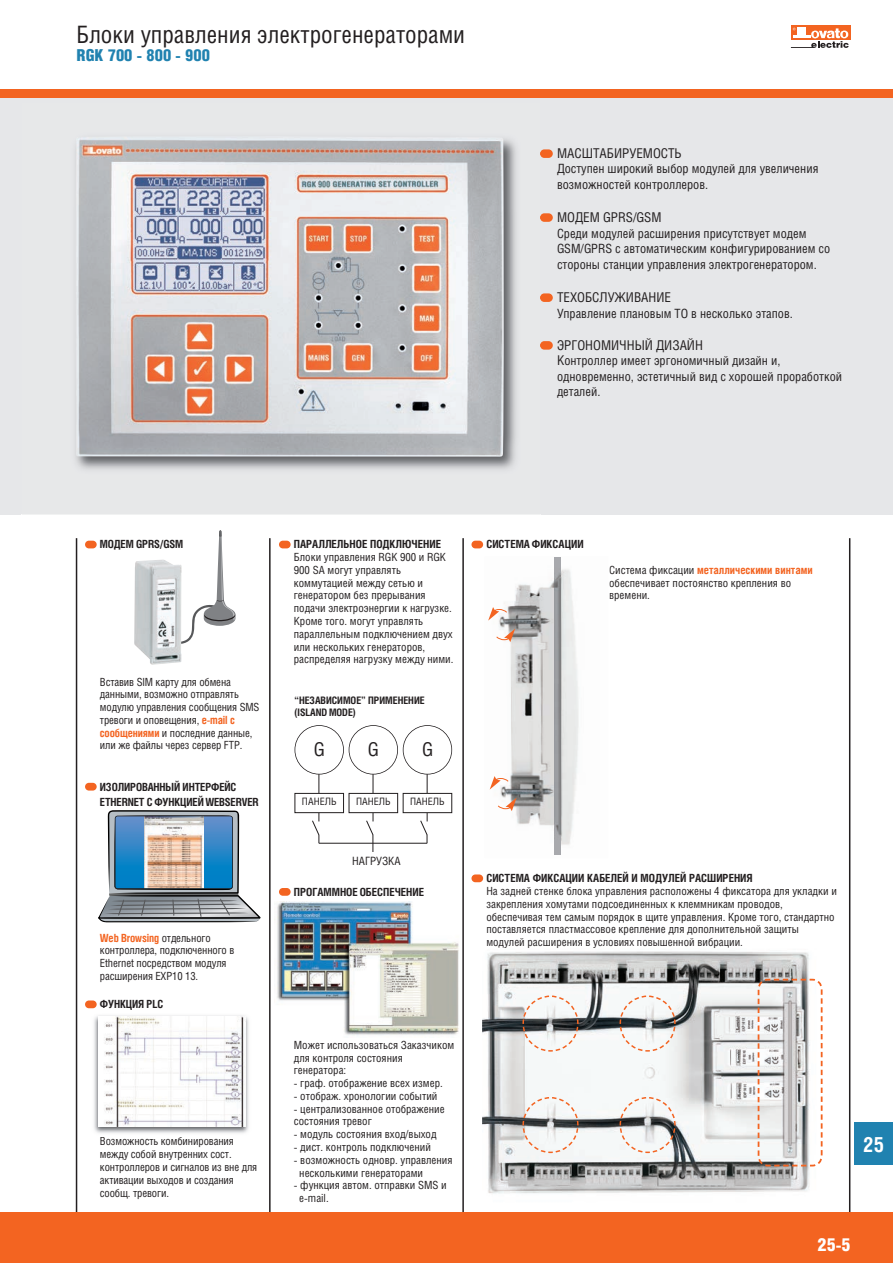
<style>
.page{position:relative;width:893px;height:1263px;background:#fff}
.page>*{position:absolute;margin:0;border:0;box-sizing:border-box;transform-origin:0 0}
.t1{font:24px "Helios Cond";color:#231f20}
.t2{font:700 21px "Helios Cond";color:#fff}
.t3{font:19.05px "Helios Cond";color:#231f20}
.t4{font:900 18px "Helios Cond";color:#fff}
.t5{font:900 16.5px "Helios Cond";color:#2082b0}
.t6{font:13.5px "Helios Cond";color:#231f20}
.t7{font:12.75px/15.8px "Helios Cond";color:#231f20}
.t8{font:11.4px "Helios Cond";color:#231f20}
.t9{font:11.25px/12.8px "Helios Cond";color:#231f20}
.t10{font:700 11.25px/15.1px "Helios Cond";color:#231f20}
.t11{font:700 10.35px/11.7px "Helios Cond";color:#231f20}
.t12{font:10.2px "Helios Cond";color:#231f20}
.s1{font-size:13.5px}
.s2{font-weight:700;color:#f36421}
</style>
<div class="page">
<div style="left:0;top:89px;width:893px;height:425px;background:#e6e7e9"></div>
<hr style="left:76px;top:538px;width:1px;height:676px;background:#231f20">
<hr style="left:269px;top:538px;width:2px;height:676px;background:#231f20">
<hr style="left:462px;top:538px;width:2px;height:676px;background:#231f20">
<hr style="left:849px;top:538px;width:1px;height:676px;background:#231f20">
<div style="left:471px;top:541px;width:12px;height:7px;background:#f36421;border-radius:4px"></div>
<div style="left:85px;top:541px;width:12px;height:7px;background:#f36421;border-radius:4px"></div>
<div style="left:85px;top:1000px;width:12px;height:8px;background:#f36421;border-radius:4px"></div>
<div style="left:85px;top:783px;width:12px;height:7px;background:#f36421;border-radius:4px"></div>
<div style="left:855px;top:1123px;width:38px;height:42px;background:#2082b0"></div>
<div style="left:0;top:1212px;width:893px;height:51px;background:#f36421"></div>
<div style="left:0;top:89px;width:893px;height:9px;background:#f36421"></div>
<svg style="left:791px;top:26px;width:59px;height:14px"></svg>
<svg style="left:791px;top:28px;width:58px;height:20px"></svg>
<div style="left:471px;top:874px;width:12px;height:8px;background:#f36421;border-radius:4px"></div>
<div style="left:279px;top:541px;width:12px;height:7px;background:#f36421;border-radius:4px"></div>
<div style="left:279px;top:888px;width:12px;height:8px;background:#f36421;border-radius:4px"></div>
<hr style="left:319px;top:769px;width:1px;height:52px;background:#231f20">
<div style="left:295px;top:725px;width:49px;height:49px;background:#fff;border-radius:50%"></div>
<div style="left:295px;top:725px;width:49px;height:49px;border:2px solid #231f20;border-radius:50%"></div>
<div style="left:295px;top:793px;width:49px;height:20px;background:#fff"></div>
<div style="left:295px;top:793px;width:49px;height:20px;border:1px solid #231f20"></div>
<hr style="left:373px;top:769px;width:1px;height:52px;background:#231f20">
<div style="left:349px;top:725px;width:49px;height:49px;background:#fff;border-radius:50%"></div>
<div style="left:349px;top:725px;width:49px;height:49px;border:2px solid #231f20;border-radius:50%"></div>
<div style="left:349px;top:793px;width:49px;height:20px;background:#fff"></div>
<div style="left:349px;top:793px;width:49px;height:20px;border:1px solid #231f20"></div>
<hr style="left:427px;top:769px;width:1px;height:52px;background:#231f20">
<div style="left:403px;top:725px;width:49px;height:49px;background:#fff;border-radius:50%"></div>
<div style="left:403px;top:725px;width:49px;height:49px;border:2px solid #231f20;border-radius:50%"></div>
<div style="left:403px;top:793px;width:49px;height:20px;background:#fff"></div>
<div style="left:403px;top:793px;width:49px;height:20px;border:1px solid #231f20"></div>
<hr style="left:319px;top:843px;width:108px;height:1px;background:#231f20">
<svg style="left:312px;top:820px;width:8px;height:23px"></svg>
<svg style="left:420px;top:820px;width:8px;height:23px"></svg>
<svg style="left:366px;top:820px;width:8px;height:32px"></svg>
<div style="left:540px;top:149px;width:13px;height:9px;background:#f36421;border-radius:4px"></div>
<div style="left:540px;top:213px;width:13px;height:9px;background:#f36421;border-radius:4px"></div>
<div style="left:540px;top:293px;width:13px;height:9px;background:#f36421;border-radius:4px"></div>
<div style="left:540px;top:341px;width:13px;height:9px;background:#f36421;border-radius:4px"></div>
<img style="left:22px;top:139px;width:518px;height:376px">
<img style="left:76px;top:138px;width:428px;height:319px">
<img style="left:489px;top:557px;width:90px;height:298px">
<img style="left:555px;top:557px;width:6px;height:297px">
<svg style="left:488px;top:607px;width:20px;height:14px"></svg>
<svg style="left:496px;top:629px;width:19px;height:13px"></svg>
<svg style="left:490px;top:776px;width:19px;height:14px"></svg>
<svg style="left:497px;top:798px;width:20px;height:13px"></svg>
<img style="left:482px;top:948px;width:359px;height:256px;border-radius:9px">
<svg style="left:522px;top:995px;width:57px;height:57px"></svg>
<svg style="left:619px;top:995px;width:57px;height:57px"></svg>
<svg style="left:522px;top:1096px;width:57px;height:58px"></svg>
<svg style="left:619px;top:1096px;width:57px;height:58px"></svg>
<svg style="left:182px;top:530px;width:53px;height:114px"></svg>
<img style="left:134px;top:559px;width:48px;height:106px">
<svg style="left:98px;top:810px;width:163px;height:112px"></svg>
<svg style="left:115px;top:816px;width:118px;height:72px;background:#2d89c8"></svg>
<img style="left:145px;top:819px;width:58px;height:67px">
<div style="left:115px;top:816px;width:118px;height:73px;border:2px solid #231f20;border-radius:3px"></div>
<img style="left:274px;top:901px;width:185px;height:135px">
<svg style="left:757px;top:978px;width:66px;height:189px"></svg>
<img style="left:94px;top:1015px;width:155px;height:118px">
<img style="left:99px;top:1016px;width:147px;height:111px">
<h1 class="t1" style="left:77px;top:26px;width:390px">Блоки управления электрогенераторами</h1>
<h3 class="t5" style="left:77px;top:49px;width:135px">RGK 700 - 800 - 900</h3>
<p class="t6" style="left:557px;top:148px;width:126px">МАСШТАБИРУЕМОСТЬ</p>
<p class="t7" style="left:557px;top:162px;width:263px">Доступен широкий выбор модулей для увеличения возможностей контроллеров.</p>
<p class="t6" style="left:557px;top:212px;width:106px">МОДЕМ GPRS/GSM</p>
<p class="t7" style="left:557px;top:226px;width:275px">Среди модулей расширения присутствует модем<br>GSM/GPRS с автоматическим конфигурированием со стороны станции управления электрогенератором.</p>
<p class="t6" style="left:557px;top:292px;width:115px">ТЕХОБСЛУЖИВАНИЕ</p>
<p class="t7" style="left:557px;top:306px;width:237px">Управление плановым ТО в несколько этапов.</p>
<p class="t6" style="left:557px;top:340px;width:147px">ЭРГОНОМИЧНЫЙ ДИЗАЙН</p>
<p class="t7" style="left:557px;top:354px;width:287px"><span class="s1">К</span>онтроллер имеет эргономичный дизайн и, одновременно, эстетичный вид с хорошей проработкой деталей.</p>
<p class="t10" style="left:100px;top:538px;width:85px">МОДЕМ GPRS/GSM</p>
<p class="t9" style="left:100px;top:676px;width:161px">Вставив SIM карту для обмена данными, возможно отправлять модулю управления сообщения SMS тревоги и оповещения, <span class="s2">e-mail с сообщениями</span> и последние данные, или же файлы через сервер FTP.</p>
<p class="t10" style="left:100px;top:780px;width:160px">ИЗОЛИРОВАННЫЙ ИНТЕРФЕЙС<br>ETHERNET С ФУНКЦИЕЙ WEBSERVER</p>
<p class="t9" style="left:100px;top:932px;width:136px"><span class="s2">Web Browsing</span> отдельного контроллера, подключенного в<br>Ethernet посредством модуля расширения EXP10 13.</p>
<p class="t10" style="left:100px;top:998px;width:65px">ФУНКЦИЯ PLC</p>
<p class="t10" style="left:294px;top:538px;width:149px">ПАРАЛЛЕЛЬНОЕ ПОДКЛЮЧЕНИЕ</p>
<p class="t9" style="left:294px;top:552px;width:161px">Блоки управления RGK 900 и RGK<br>900 SA могут управлять коммутацией между сетью и генератором без прерывания подачи электроэнергии к нагрузке.<br>Кроме того. могут управлять параллельным подключением двух или нескольких генераторов, распределяя нагрузку между ними.</p>
<p class="t11" style="left:295px;top:695px;width:132px">“НЕЗАВИСИМОЕ” ПРИМЕНЕНИЕ (ISLAND MODE)</p>
<h3 class="t3" style="left:314px;top:742px;width:12px">G</h3>
<h3 class="t3" style="left:368px;top:742px;width:12px">G</h3>
<h3 class="t3" style="left:422px;top:742px;width:12px">G</h3>
<p class="t12" style="left:302px;top:797px;width:36px">ПАНЕЛЬ</p>
<p class="t12" style="left:356px;top:797px;width:36px">ПАНЕЛЬ</p>
<p class="t12" style="left:410px;top:797px;width:36px">ПАНЕЛЬ</p>
<p class="t8" style="left:352px;top:857px;width:50px">НАГРУЗКА</p>
<p class="t10" style="left:294px;top:885px;width:132px">ПРОГАММНОЕ ОБЕСПЕЧЕНИЕ</p>
<p class="t10" style="left:486px;top:538px;width:99px">СИСТЕМА ФИКСАЦИИ</p>
<p class="t9" style="left:609px;top:564px;width:205px">Система фиксации <span class="s2">металлическими винтами </span>обеспечивает постоянство крепления во времени.</p>
<p class="t10" style="left:486px;top:872px;width:268px">СИСТЕМА ФИКСАЦИИ КАБЕЛЕЙ И МОДУЛЕЙ РАСШИРЕНИЯ</p>
<p class="t9" style="left:486px;top:885px;width:352px">На задней стенке блока управления расположены 4 фиксатора для укладки и закрепления хомутами подсоединенных к клеммникам проводов, обеспечивая тем самым порядок в щите управления. Кроме того, стандартно поставляется пластмассовое крепление для дополнительной защиты модулей расширения в условиях повышенной вибрации.</p>
<p class="t9" style="left:294px;top:1039px;width:162px">Может использоваться Заказчиком для контроля состояния генератора:</p>
<p class="t9" style="left:294px;top:1078px;width:150px">- граф. отображение всех измер.</p>
<p class="t9" style="left:294px;top:1090px;width:145px">- отображ. хронологии событий</p>
<p class="t9" style="left:294px;top:1103px;width:152px">- централизованное отображение состояния тревог</p>
<p class="t9" style="left:294px;top:1129px;width:144px">- модуль состояния вход/выход</p>
<p class="t9" style="left:294px;top:1141px;width:139px">- дист. контроль подключений</p>
<p class="t9" style="left:299px;top:1154px;width:155px;text-indent:-5px">- возможность одновр. управления несколькими генераторами</p>
<p class="t9" style="left:299px;top:1180px;width:149px;text-indent:-5px">- функция автом. отправки SMS и e-mail.</p>
<p class="t9" style="left:100px;top:1136px;width:159px">Возможность комбинирования между собой внутренних сост. контроллеров и сигналов из вне для активации выходов и создания сообщ. тревоги.</p>
<h2 class="t2" style="left:863px;top:1137px;width:23px">25</h2>
<h3 class="t4" style="left:818px;top:1238px;width:34px">25-5</h3>
</div>
